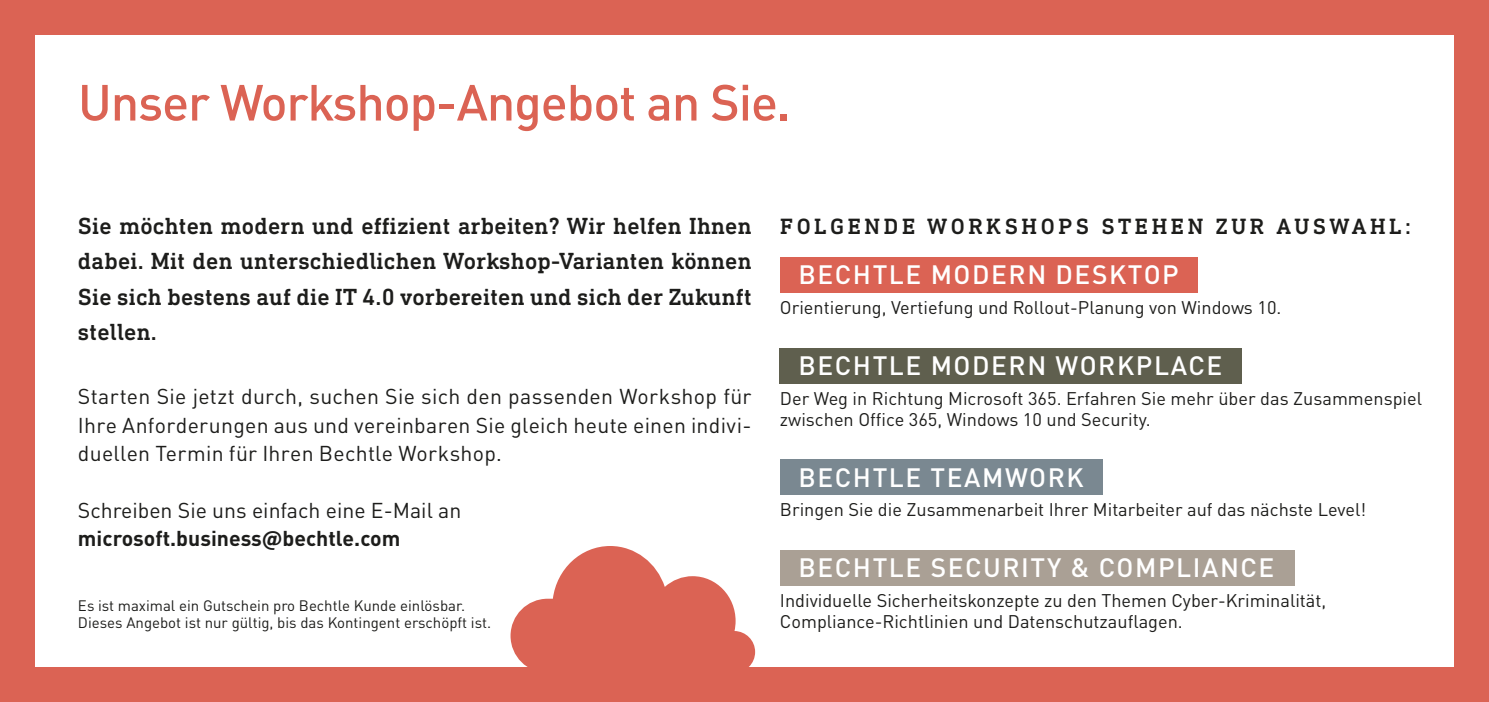
<style>
.page{position:relative;width:1489px;height:702px;background:#fff}
.page>*{position:absolute;margin:0;border:0;box-sizing:border-box;transform-origin:0 0}
.DINlang_Titel_Headli{font:500 50px "Bechtle DIN";letter-spacing:-.02em;color:#db6354}
.A4_DINlang_Überschri{font:500 26.25px "Bechtle DIN";letter-spacing:.06em;color:#fff}
.DINlang_Innen_Einlei{font:500 23.75px/35.5px "DIN Next Slab Pro";letter-spacing:.01em;color:#1d1d1b;text-align:justify}
.DINlang_Innen_Headli{font:500 22.5px "DIN Next Slab Pro";letter-spacing:.16em;color:#1d1d1b}
.DINlang_Innen_Copy{font:21.25px/28.2px "Bechtle DIN";letter-spacing:.01em;color:#1d1d1b;text-align:justify}
.DINlang_Innen_Copy-2{font:700 21.25px "Bechtle DIN";color:#1d1d1b}
.DINlang_Tabelle_Copy{font:18px/21.2px "Bechtle DIN";color:#1d1d1b}
.A4_DINlang_Innen_Fuß{font:15px/17.8px "Bechtle DIN";color:#1d1d1b}
</style>
<div class="page">
<div style="left:0;top:0;width:1488px;height:702px;background:#db6354"></div>
<div style="left:35px;top:35px;width:1418px;height:631px;background:#fff"></div>
<div style="left:780px;top:257px;width:417px;height:36px;background:#db6354"></div>
<div style="left:780px;top:348px;width:461px;height:35px;background:#5f5f4e"></div>
<div style="left:780px;top:459px;width:322px;height:36px;background:#7a8891"></div>
<div style="left:780px;top:550px;width:513px;height:35px;background:#aaa095"></div>
<svg style="left:510px;top:546px;width:245px;height:121px"></svg>
<p class="DINlang_Titel_Headli" style="left:78px;top:62px;width:714px">Unser Workshop-Angebot an Sie.</p>
<p class="DINlang_Innen_Einlei" style="left:78px;top:208px;width:675px">Sie möchten modern und effizient arbeiten? Wir helfen Ihnen dabei. Mit den unterschiedlichen Workshop-Varianten können Sie sich bestens auf die IT 4.0 vorbereiten und sich der Zukunft stellen.</p>
<p class="DINlang_Innen_Copy" style="left:78px;top:380px;width:675px">Starten Sie jetzt durch, suchen Sie sich den passenden Workshop für Ihre Anforderungen aus und vereinbaren Sie gleich heute einen indivi&shy;duellen Termin für Ihren Bechtle Workshop.</p>
<p class="DINlang_Innen_Copy" style="left:78px;top:493px;width:385px">Schreiben Sie uns einfach eine E-Mail an</p>
<p class="DINlang_Innen_Copy-2" style="left:78px;top:520px;width:324px">microsoft.business@bechtle.com</p>
<p class="A4_DINlang_Innen_Fuß" style="left:78px;top:595px;width:414px">Es ist maximal ein Gutschein pro Bechtle Kunde einlösbar.<br>Dieses Angebot ist nur gültig, bis das Kontingent erschöpft ist.</p>
<p class="DINlang_Innen_Headli" style="left:780px;top:213px;width:632px">FOLGENDE WORKSHOPS STEHEN ZUR AUSWAHL:</p>
<p class="A4_DINlang_Überschri" style="left:798px;top:253px;width:382px">BECHTLE MODERN DESKTOP</p>
<p class="DINlang_Tabelle_Copy" style="left:780px;top:295px;width:503px">Orientierung, Vertiefung und Rollout-Planung von Windows 10.</p>
<p class="A4_DINlang_Überschri" style="left:798px;top:344px;width:425px">BECHTLE MODERN WORKPLACE</p>
<p class="DINlang_Tabelle_Copy" style="left:780px;top:385px;width:643px">Der Weg in Richtung Microsoft 365. Erfahren Sie mehr über das Zusammenspiel zwischen Office 365, Windows 10 und Security.</p>
<p class="A4_DINlang_Überschri" style="left:798px;top:455px;width:287px">BECHTLE TEAMWORK</p>
<p class="DINlang_Tabelle_Copy" style="left:780px;top:497px;width:587px">Bringen Sie die Zusammenarbeit Ihrer Mitarbeiter auf das nächste Level!</p>
<p class="A4_DINlang_Überschri" style="left:798px;top:546px;width:477px">BECHTLE SECURITY &amp; COMPLIANCE</p>
<p class="DINlang_Tabelle_Copy" style="left:780px;top:588px;width:547px">Individuelle Sicherheitskonzepte zu den Themen Cyber-Kriminalität,<br>Compliance-Richtlinien und Datenschutzauflagen.</p>
</div>
